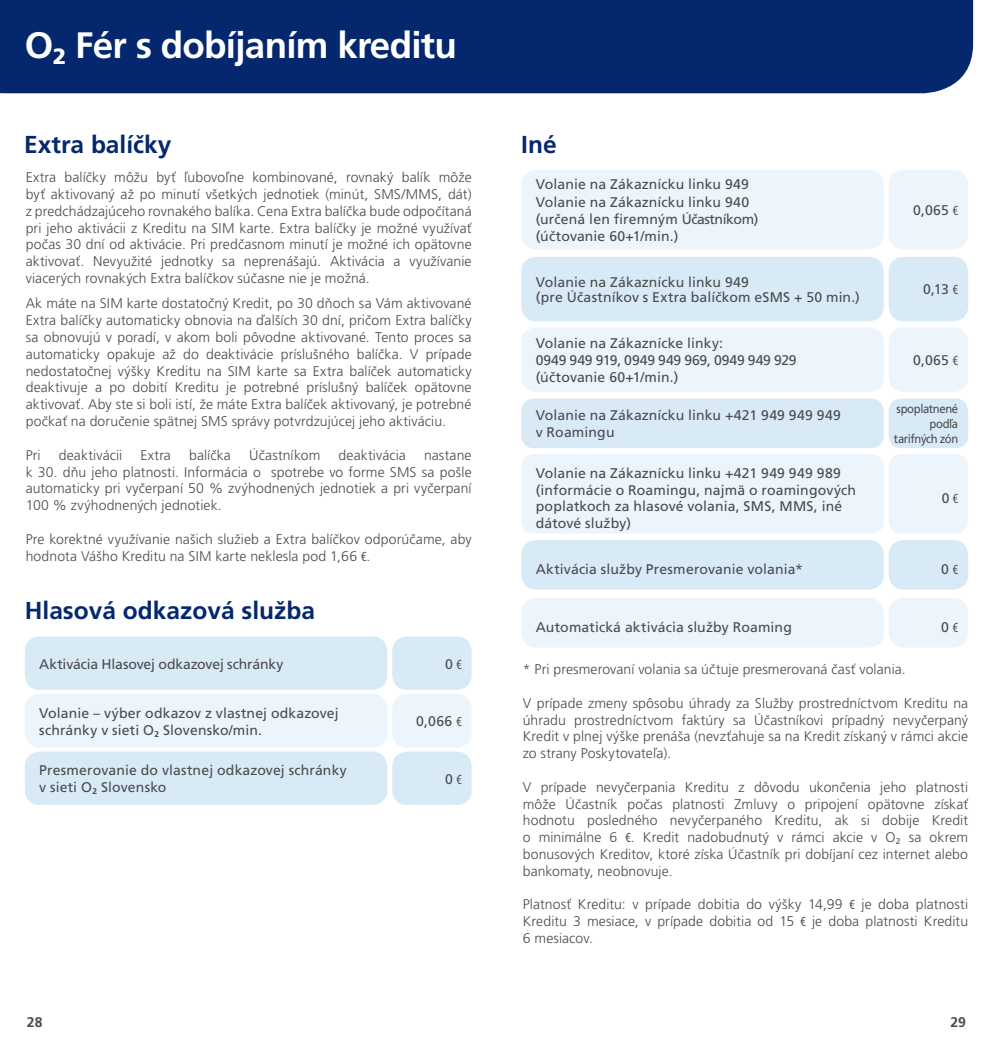
<style>
.page{position:relative;width:993px;height:1042px;background:#fff}
.page>*{position:absolute;margin:0;border:0;box-sizing:border-box;transform-origin:0 0}
.t1{font:700 36.75px "Frutiger CE";letter-spacing:-.02em;color:#fff}
.t2{font:700 24.5px "Frutiger CE";color:#04276e}
.t3{font:300 14px/16.8px "Frutiger CE";letter-spacing:.005em;color:#4b4b4d;text-align:justify}
.t4{font:14px/16.8px "Frutiger CE";letter-spacing:.01em;color:#4b4b4d}
.t5{font:14px "Frutiger CE";letter-spacing:-.01em;color:#4b4b4d}
.t6{font:700 14px "Frutiger CE";color:#4b4b4d}
.t7{font:12.25px/14.7px "Frutiger CE";letter-spacing:-.035em;color:#4b4b4d;text-align:right;scale:.92 1}
.s1{font-family:"Myriad Pro";font-weight:400;font-stretch:condensed}
.s2{font-family:"Myriad Pro";font-stretch:condensed}
</style>
<div class="page">
<div style="left:0;top:0;width:972px;height:93px;background:#04276e"></div>
<div style="left:25px;top:636px;width:362px;height:54px;background:#d9eaf7;border-radius:15px"></div>
<div style="left:392px;top:636px;width:79px;height:54px;background:#d9eaf7;border-radius:15px"></div>
<div style="left:25px;top:694px;width:362px;height:53px;background:#ecf5fb;border-radius:15px"></div>
<div style="left:392px;top:694px;width:79px;height:53px;background:#ecf5fb;border-radius:15px"></div>
<div style="left:25px;top:751px;width:362px;height:54px;background:#d9eaf7;border-radius:15px"></div>
<div style="left:392px;top:751px;width:79px;height:54px;background:#d9eaf7;border-radius:15px"></div>
<div style="left:521px;top:170px;width:362px;height:79px;background:#ecf5fb;border-radius:15px"></div>
<div style="left:888px;top:170px;width:79px;height:79px;background:#ecf5fb;border-radius:15px"></div>
<div style="left:521px;top:327px;width:362px;height:65px;background:#ecf5fb;border-radius:15px"></div>
<div style="left:888px;top:327px;width:79px;height:65px;background:#ecf5fb;border-radius:15px"></div>
<div style="left:521px;top:540px;width:362px;height:49px;background:#d9eaf7;border-radius:15px"></div>
<div style="left:521px;top:598px;width:362px;height:49px;background:#ecf5fb;border-radius:15px"></div>
<div style="left:888px;top:540px;width:79px;height:49px;background:#d9eaf7;border-radius:15px"></div>
<div style="left:888px;top:598px;width:79px;height:49px;background:#ecf5fb;border-radius:15px"></div>
<div style="left:521px;top:454px;width:362px;height:79px;background:#ecf5fb;border-radius:12px"></div>
<div style="left:888px;top:454px;width:79px;height:79px;background:#ecf5fb;border-radius:12px"></div>
<div style="left:521px;top:399px;width:362px;height:49px;background:#d9eaf7;border-radius:12px"></div>
<div style="left:888px;top:399px;width:79px;height:49px;background:#d9eaf7;border-radius:12px"></div>
<div style="left:521px;top:257px;width:362px;height:64px;background:#d9eaf7;border-radius:15px"></div>
<div style="left:888px;top:257px;width:79px;height:64px;background:#d9eaf7;border-radius:15px"></div>
<h1 class="t1" style="left:25px;top:25px;width:433px">O<sub>2</sub> Fér s dobíjaním kreditu</h1>
<h2 class="t2" style="left:24px;top:131px;width:149px">Extra balíčky</h2>
<p class="t3" style="left:26px;top:169px;width:447px">Extra balíčky môžu byť ľubovoľne kombinované, rovnaký balík môže byť aktivovaný až po minutí všetkých jednotiek (minút, SMS/MMS, dát) z predchádzajúceho rovnakého balíka. Cena Extra balíčka bude odpočítaná pri jeho aktivácii z Kreditu na SIM karte. Extra balíčky je možné využívať počas 30 dní od aktivácie. Pri predčasnom minutí je možné ich opätovne aktivovať. Nevyužité jednotky sa neprenášajú. Aktivácia a využívanie viacerých rovnakých Extra balíčkov súčasne nie je možná.</p>
<p class="t3" style="left:26px;top:295px;width:447px">Ak máte na SIM karte dostatočný Kredit, po 30 dňoch sa Vám aktivované Extra balíčky automaticky obnovia na ďalších 30 dní, pričom Extra balíčky sa obnovujú v poradí, v akom boli pôvodne aktivované. Tento proces sa automaticky opakuje až do deaktivácie príslušného balíčka. V prípade nedostatočnej výšky Kreditu na SIM karte sa Extra balíček automaticky deaktivuje a po dobití Kreditu je potrebné príslušný balíček opätovne aktivovať. Aby ste si boli istí, že máte Extra balíček aktivovaný, je potrebné počkať na doručenie spätnej SMS správy potvrdzujúcej jeho aktiváciu.</p>
<p class="t3" style="left:26px;top:446px;width:17px">Pri</p>
<p class="t3" style="left:59px;top:446px;width:65px">deaktivácii</p>
<p class="t3" style="left:140px;top:446px;width:32px">Extra</p>
<p class="t3" style="left:189px;top:446px;width:43px">balíčka</p>
<p class="t3" style="left:249px;top:446px;width:73px">Účastníkom</p>
<p class="t3" style="left:338px;top:446px;width:69px">deaktivácia</p>
<p class="t3" style="left:26px;top:446px;width:447px;text-indent:398px">nastane k 30. dňu jeho platnosti. Informácia o spotrebe vo forme SMS sa pošle automaticky pri vyčerpaní 50 % zvýhodnených jednotiek a pri vyčerpaní 100 % zvýhodnených jednotiek.</p>
<p class="t3" style="left:26px;top:530px;width:447px">Pre korektné využívanie našich služieb a Extra balíčkov odporúčame, aby hodnota Vášho Kreditu na SIM karte neklesla pod 1,66 <span class="s1">€</span>.</p>
<h2 class="t2" style="left:25px;top:597px;width:291px">Hlasová odkazová služba</h2>
<p class="t5" style="left:39px;top:656px;width:246px">Aktivácia Hlasovej odkazovej schránky</p>
<p class="t4" style="left:445px;top:655px;width:18px">0 <span class="s2">€</span></p>
<p class="t4" style="left:39px;top:704px;width:301px">Volanie – výber odkazov z vlastnej odkazovej schránky v sieti O<sub>2</sub> Slovensko/min.</p>
<p class="t4" style="left:416px;top:713px;width:47px">0,066 <span class="s2">€</span></p>
<p class="t4" style="left:39px;top:762px;width:309px">Presmerovanie do vlastnej odkazovej schránky v sieti O<sub>2</sub> Slovensko</p>
<p class="t4" style="left:445px;top:770px;width:18px">0 <span class="s2">€</span></p>
<h2 class="t2" style="left:521px;top:131px;width:37px">Iné</h2>
<p class="t4" style="left:535px;top:176px;width:224px;line-height:17.3px">Volanie na Zákaznícku linku 949<br>Volanie na Zákaznícku linku 940 (určená len firemným Účastníkom) (účtovanie 60+1/min.)</p>
<p class="t4" style="left:912px;top:202px;width:47px">0,065 <span class="s2">€</span></p>
<p class="t4" style="left:535px;top:274px;width:325px;line-height:15.8px">Volanie na Zákaznícku linku 949<br>(pre Účastníkov s Extra balíčkom eSMS + 50 min.)</p>
<p class="t4" style="left:922px;top:281px;width:37px">0,13 <span class="s2">€</span></p>
<p class="t4" style="left:535px;top:335px;width:262px">Volanie na Zákaznícke linky:<br>0949 949 919, 0949 949 969, 0949 949 929 (účtovanie 60+1/min.)</p>
<p class="t4" style="left:535px;top:407px;width:306px">Volanie na Zákaznícku linku +421 949 949 949 v Roamingu</p>
<p class="t4" style="left:535px;top:464px;width:322px">Volanie na Zákaznícku linku +421 949 949 989 (informácie o Roamingu, najmä o roamingových poplatkoch za hlasové volania, SMS, MMS, iné dátové služby)</p>
<p class="t4" style="left:535px;top:561px;width:268px">Aktivácia služby Presmerovanie volania*</p>
<p class="t4" style="left:535px;top:618px;width:257px">Automatická aktivácia služby Roaming</p>
<p class="t4" style="left:912px;top:352px;width:47px">0,065 <span class="s2">€</span></p>
<p class="t7" style="left:893px;top:402px;width:71px">spoplatnené podľa tarifných zón</p>
<p class="t4" style="left:941px;top:490px;width:18px">0 <span class="s2">€</span></p>
<p class="t4" style="left:940px;top:561px;width:19px">0 <span class="s2">€</span></p>
<p class="t4" style="left:940px;top:618px;width:19px">0 <span class="s2">€</span></p>
<p class="t3" style="left:522px;top:661px;width:384px">* Pri presmerovaní volania sa účtuje presmerovaná časť volania.</p>
<p class="t3" style="left:522px;top:694px;width:446px">V prípade zmeny spôsobu úhrady za Služby prostredníctvom Kreditu na úhradu prostredníctvom faktúry sa Účastníkovi prípadný nevyčerpaný Kredit v plnej výške prenáša (nevzťahuje sa na Kredit získaný v rámci akcie zo strany Poskytovateľa).</p>
<p class="t3" style="left:522px;top:778px;width:446px">V prípade nevyčerpania Kreditu z dôvodu ukončenia jeho platnosti môže Účastník počas platnosti Zmluvy o pripojení opätovne získať hodnotu posledného nevyčerpaného Kreditu, ak si dobije Kredit o minimálne 6 <span class="s1">€</span>. Kredit nadobudnutý v rámci akcie v O<sub>2</sub> sa okrem bonusových Kreditov, ktoré získa Účastník pri dobíjaní cez internet alebo bankomaty, neobnovuje.</p>
<p class="t3" style="left:522px;top:896px;width:446px">Platnosť Kreditu: v prípade dobitia do výšky 14,99 <span class="s1">€</span> je doba platnosti Kreditu 3 mesiace, v prípade dobitia od 15 <span class="s1">€</span> je doba platnosti Kreditu 6 mesiacov.</p>
<p class="t6" style="left:27px;top:1014px;width:17px">28</p>
<p class="t6" style="left:950px;top:1014px;width:17px">29</p>
</div>
